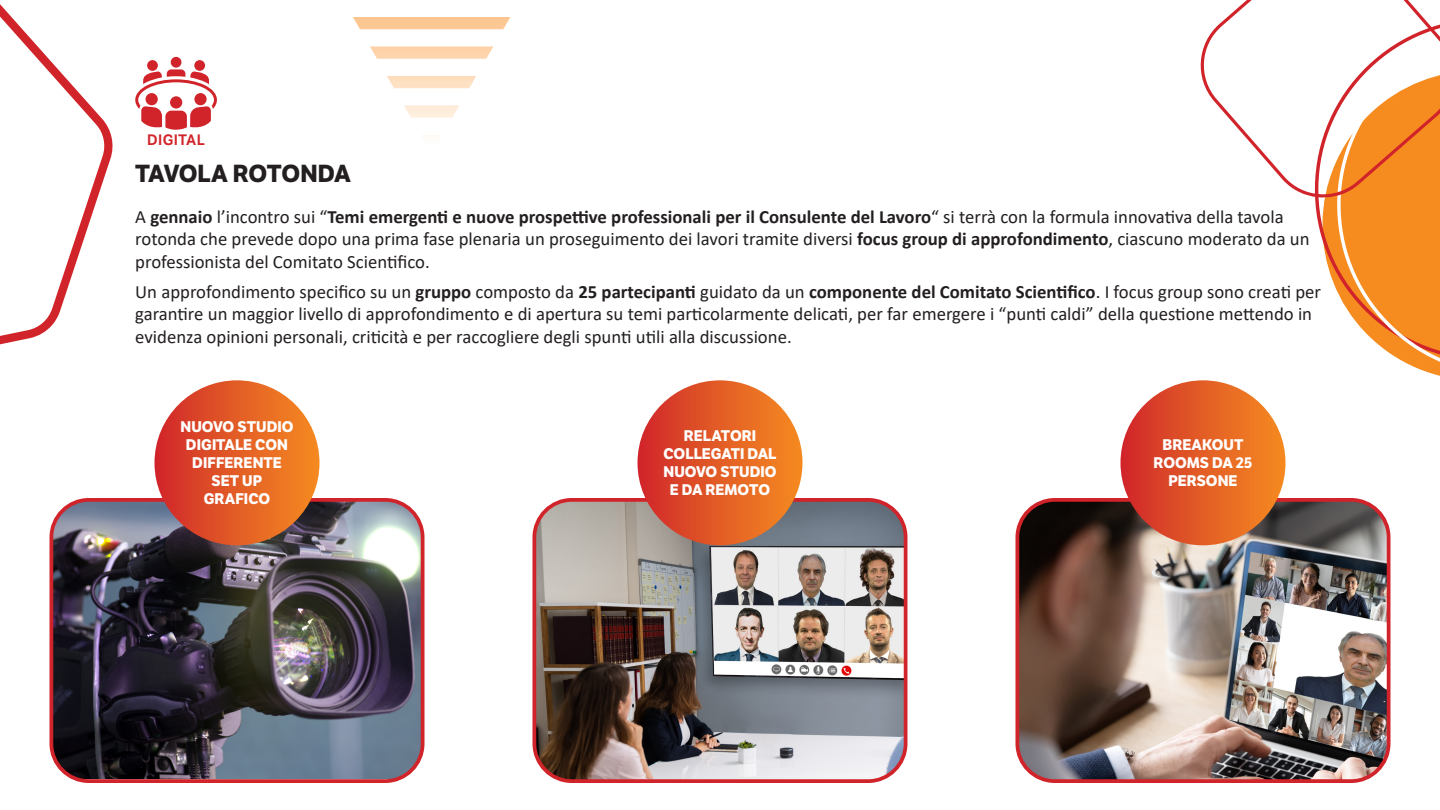
<style>
.page{position:relative;width:1440px;height:810px;background:#fff}
.page>*{position:absolute;margin:0;border:0;box-sizing:border-box;transform-origin:0 0}
.t1{font:700 24px "LFT Etica";letter-spacing:-.015em;color:#231f20}
.t2{font:18.75px/22.5px "Calibri";color:#231f20}
.t3{font:700 15px/18px "LFT Etica";color:#fff;text-align:center}
.t4{font:600 14.7px "LFT Etica";letter-spacing:.02em;color:#d1232a}
.s1{font-weight:700}
</style>
<div class="page">
<svg style="left:1315px;top:202px;width:125px;height:174px"></svg>
<svg style="left:1200px;top:0;width:240px;height:202px"></svg>
<svg style="left:353px;top:17px;width:157px;height:120px"></svg>
<svg style="left:0;top:4px;width:113px;height:341px"></svg>
<img style="left:51px;top:502px;width:372px;height:277px">
<div style="left:50px;top:498px;width:374px;height:285px;border:4px solid #d1232a;border-radius:38px"></div>
<div style="left:154px;top:380px;width:166px;height:165px;background:linear-gradient(to right,#d12c2e,#f58d23);border-radius:82px"></div>
<img style="left:537px;top:502px;width:369px;height:276px">
<div style="left:532px;top:498px;width:375px;height:285px;border:4px solid #d1232a;border-radius:38px"></div>
<img style="left:1017px;top:502px;width:372px;height:277px">
<div style="left:1016px;top:498px;width:374px;height:285px;border:4px solid #d1232a;border-radius:38px"></div>
<div style="left:638px;top:380px;width:164px;height:165px;background:linear-gradient(to right,#d0292b,#f58d21);border-radius:82px"></div>
<div style="left:1120px;top:380px;width:166px;height:165px;background:linear-gradient(to right,#d02c2d,#f58d23);border-radius:82px"></div>
<div style="left:147px;top:60px;width:11px;height:11px;background:#d1232a;border-radius:50%"></div>
<div style="left:171px;top:57px;width:10px;height:11px;background:#d1232a;border-radius:50%"></div>
<div style="left:194px;top:60px;width:11px;height:11px;background:#d1232a;border-radius:50%"></div>
<svg style="left:135px;top:69px;width:82px;height:61px"></svg>
<p class="t4" style="left:147px;top:131px;width:59px">DIGITAL</p>
<p class="t1" style="left:135px;top:159px;width:217px">TAVOLA ROTONDA</p>
<p class="t2" style="left:135px;top:205px;width:1176px">A <span class="s1">gennaio</span> l’incontro sui “<span class="s1">Temi emergenti e nuove prospettive professionali per il Consulente del Lavoro</span>“ si terrà con la formula innovativa della tavola rotonda che prevede dopo una prima fase plenaria un proseguimento dei lavori tramite diversi <span class="s1">focus group di approfondimento</span>, ciascuno moderato da un professionista del Comitato Scientifico.</p>
<p class="t2" style="left:135px;top:280px;width:1187px">Un approfondimento specifico su un <span class="s1">gruppo</span> composto da <span class="s1">25 partecipanti</span> guidato da un <span class="s1">componente del Comitato Scientifico</span>. I focus group sono creati per garantire un maggior livello di approfondimento e di apertura su temi particolarmente delicati, per far emergere i “punti caldi” della questione mettendo in evidenza opinioni personali, criticità e per raccogliere degli spunti utili alla discussione.</p>
<p class="t3" style="left:180px;top:418px;width:115px">NUOVO STUDIO<br>DIGITALE CON<br>DIFFERENTE</p>
<p class="t3" style="left:204px;top:472px;width:68px">SET UP<br>GRAFICO</p>
<p class="t3" style="left:663px;top:427px;width:115px">RELATORI<br>COLLEGATI DAL<br>NUOVO STUDIO<br>E DA REMOTO</p>
<p class="t3" style="left:1154px;top:436px;width:100px">BREAKOUT<br>ROOMS DA 25<br>PERSONE</p>
</div>
